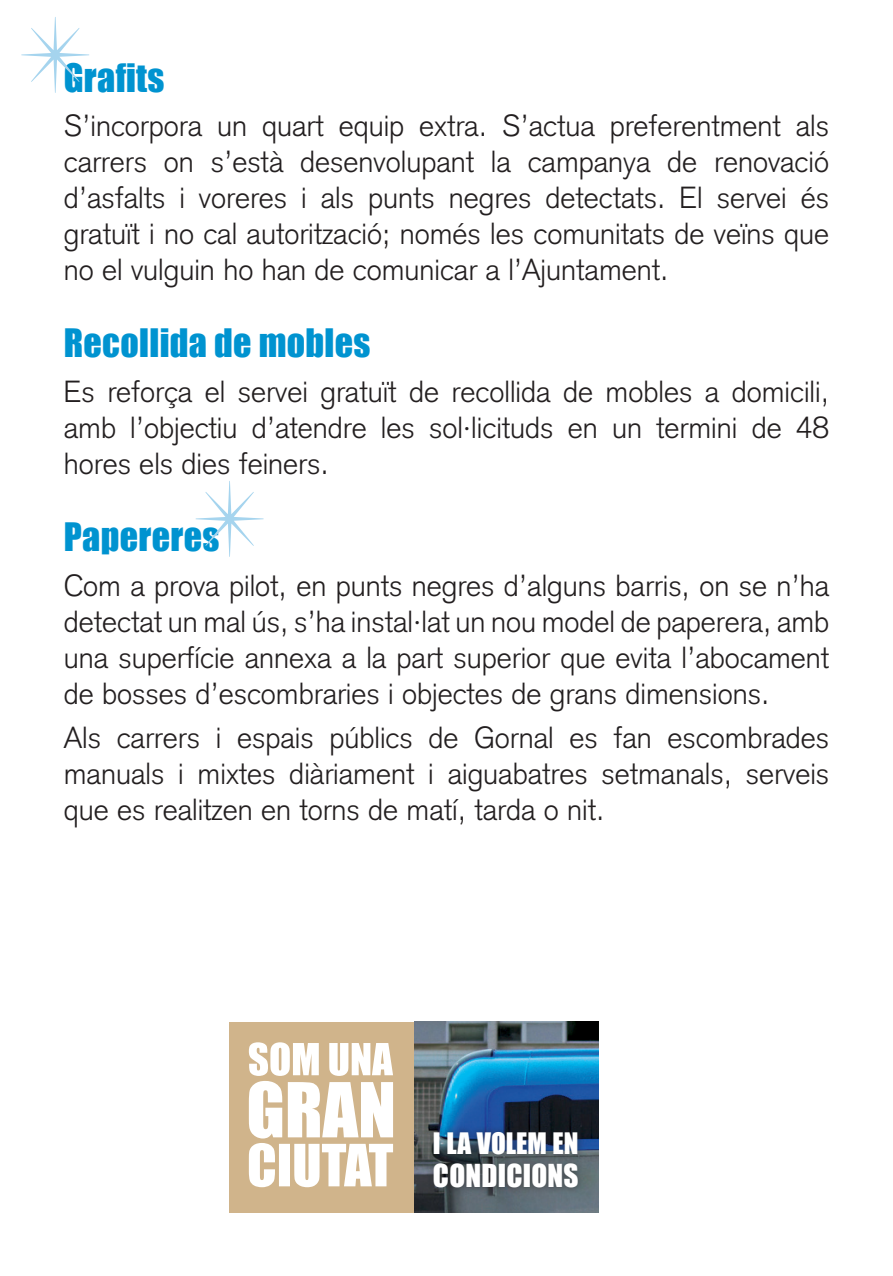
<style>
.page{position:relative;width:893px;height:1276px;background:#fff}
.page>*{position:absolute;margin:0;border:0;box-sizing:border-box;transform-origin:0 0}
.t1{font:36px "Impact";letter-spacing:.01em;color:#0093d0}
.t2{font:300 30px/36px "Akzidenz Grotesk";color:#231f20;text-align:justify}
.t3{font:29.1px "Impact";letter-spacing:.01em;color:#fff}
.t4{font:27px "Impact";color:#fff}
</style>
<div class="page">
<div style="left:230px;top:1022px;width:184px;height:190px;background:#d0b48b"></div>
<img style="left:414px;top:1022px;width:185px;height:190px">
<svg style="left:249px;top:1042px;width:144px;height:145px"></svg>
<div style="left:427px;top:1125px;width:158px;height:68px;background:#231f20;opacity:.5"></div>
<svg style="left:195px;top:481px;width:69px;height:76px"></svg>
<svg style="left:21px;top:17px;width:68px;height:76px"></svg>
<p class="t1" style="left:64px;top:50px;width:102px">Grafits</p>
<p class="t2" style="left:64px;top:108px;width:767px">S’incorpora un quart equip extra. S’actua preferentment als carrers on s’està desenvolupant la campanya de renovació d’asfalts i voreres i als punts negres detectats. El servei és gratuït i no cal autorització; només les comunitats de veïns que no el vulguin ho han de comunicar a l’Ajuntament.</p>
<p class="t1" style="left:64px;top:315px;width:308px">Recollida de mobles</p>
<p class="t2" style="left:64px;top:374px;width:767px">Es reforça el servei gratuït de recollida de mobles a domicili, amb l’objectiu d’atendre les sol·licituds en un termini de 48 hores els dies feiners.</p>
<p class="t1" style="left:64px;top:509px;width:157px">Papereres</p>
<p class="t2" style="left:64px;top:567px;width:767px">Com a prova pilot, en punts negres d’alguns barris, on se n’ha detectat un mal ús, s’ha instal·lat un nou model de paperera, amb una superfície annexa a la part superior que evita l’abocament de bosses d’escombraries i objectes de grans dimensions.</p>
<p class="t2" style="left:64px;top:720px;width:767px">Als carrers i espais públics de Gornal es fan escombrades manuals i mixtes diàriament i aiguabatres setmanals, serveis que es realitzen en torns de matí, tarda o nit.</p>
<p class="t4" style="left:433px;top:1122px;width:147px">I LA VOLEM EN</p>
<p class="t3" style="left:433px;top:1153px;width:147px">CONDICIONS</p>
</div>
